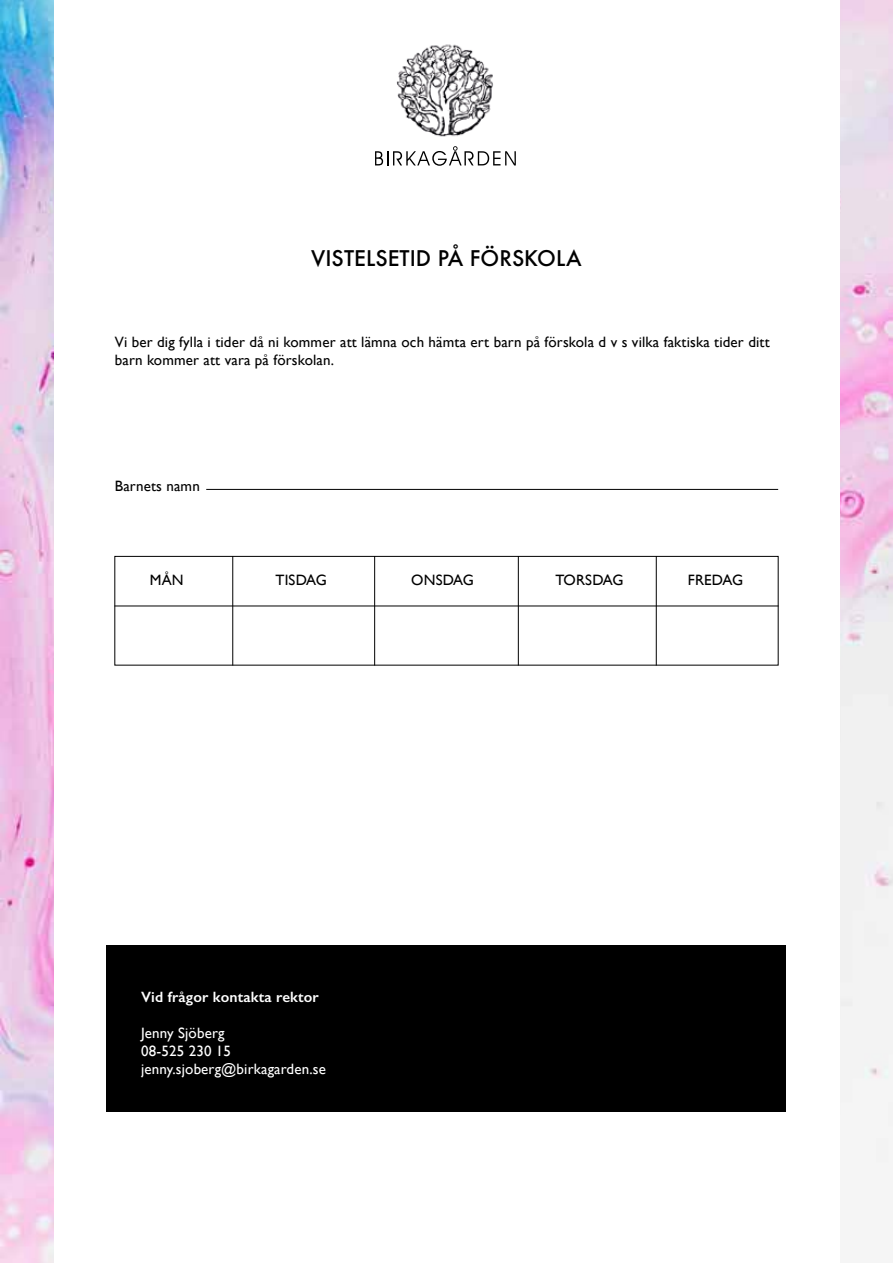
<style>
.page{position:relative;width:893px;height:1263px;background:#fff}
.page>*{position:absolute;margin:0;border:0;box-sizing:border-box;transform-origin:0 0}
.t1{font:500 21px "Futura";color:#000}
.t2{font:15px/18px "Gill Sans";letter-spacing:.01em;color:#000}
.t3{font:15px/18px "Gill Sans";letter-spacing:.01em;color:#fff}
.t4{font:600 15px "Gill Sans";letter-spacing:.01em;color:#fff}
.t5{font:15px "Gill Sans";letter-spacing:-.01em;color:#000}
</style>
<div class="page">
<img style="left:0;top:0;width:893px;height:1263px">
<div style="left:54px;top:0;width:786px;height:1263px;background:#fff"></div>
<svg style="left:375px;top:146px;width:141px;height:20px"></svg>
<img style="left:397px;top:44px;width:96px;height:93px">
<div style="left:114px;top:556px;width:664px;height:109px;border:1px solid #000"></div>
<hr style="left:114px;top:606px;width:664px;height:1px;background:#000">
<hr style="left:232px;top:556px;width:1px;height:109px;background:#000">
<hr style="left:374px;top:556px;width:1px;height:109px;background:#000">
<hr style="left:518px;top:556px;width:1px;height:109px;background:#000">
<hr style="left:656px;top:556px;width:1px;height:109px;background:#000">
<hr style="left:206px;top:489px;width:572px;height:1px;background:#000">
<div style="left:107px;top:945px;width:679px;height:167px;background:#000"></div>
<h1 class="t1" style="left:311px;top:244px;width:272px">VISTELSETID PÅ FÖRSKOLA</h1>
<p class="t2" style="left:115px;top:332px;width:656px">Vi ber dig fylla i tider då ni kommer att lämna och hämta ert barn på förskola d v s vilka faktiska tider ditt barn kommer att vara på förskolan.</p>
<p class="t2" style="left:115px;top:476px;width:87px">Barnets namn</p>
<p class="t2" style="left:150px;top:570px;width:35px">MÅN</p>
<p class="t2" style="left:276px;top:570px;width:53px">TISDAG</p>
<p class="t2" style="left:411px;top:570px;width:64px">ONSDAG</p>
<p class="t5" style="left:555px;top:571px;width:70px">TORSDAG</p>
<p class="t2" style="left:688px;top:570px;width:57px">FREDAG</p>
<p class="t4" style="left:141px;top:987px;width:179px">Vid frågor kontakta rektor</p>
<p class="t3" style="left:141px;top:1023px;width:186px">Jenny Sjöberg<br>08-525 230 15 jenny.sjoberg@birkagarden.se</p>
</div>
